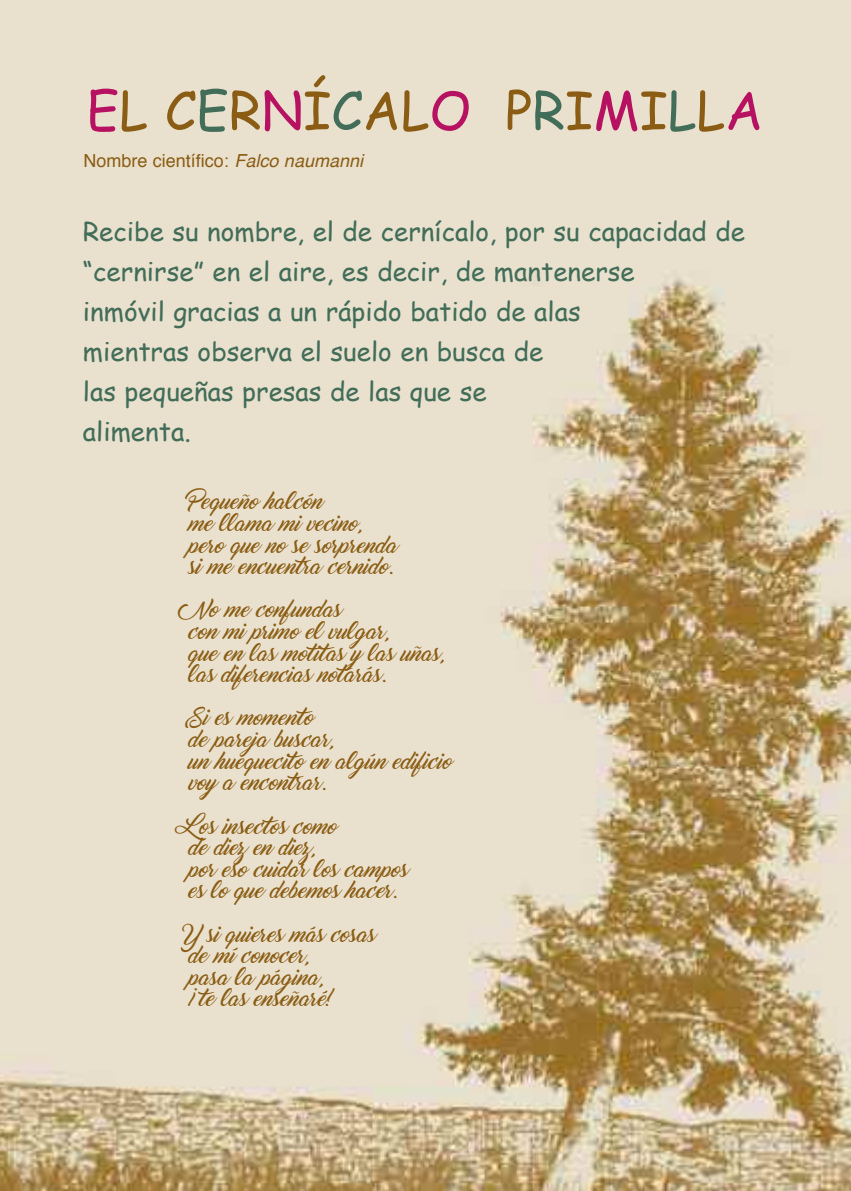
<style>
.page{position:relative;width:851px;height:1191px;background:#fff}
.page>*{position:absolute;margin:0;border:0;box-sizing:border-box;transform-origin:0 0}
.t1{font:52px "Comic Sans MS";color:#8b5d14}
.t2{font:26px/40px "Comic Sans MS";color:#426d59}
.t3{font:18px/21.6px "Marguerite";color:#8b5d14}
.t4{font:18px "Helvetica";color:#8b5d14}
.s1{color:#b71262}
.s2{color:#426d59}
.s3{font-style:italic}
</style>
<div class="page">
<img style="left:0;top:0;width:850px;height:1191px">
<h1 class="t1" style="left:87px;top:72px;width:678px"><span class="s1">E</span>L C<span class="s2">E</span>R<span class="s1">N</span>Í<span class="s2">C</span>AL<span class="s1">O</span> P<span class="s2">R</span>I<span class="s1">M</span>I<span class="s2">L</span>L<span class="s1">A</span></h1>
<p class="t4" style="left:83px;top:153px;width:281px">Nombre científico: <span class="s3">Falco naumanni</span></p>
<h2 class="t2" style="left:83px;top:210px;width:663px">Recibe su nombre, el de cernícalo, por su capacidad de “cernirse” en el aire, es decir, de mantenerse<br>inmóvil gracias a un rápido batido de alas<br>mientras observa el suelo en busca de<br>las pequeñas presas de las que se<br>alimenta.</h2>
<p class="t3" style="left:188px;top:494px;width:210px">Pequeño halcón<br>me llama mi vecino, pero que no se sorprenda si me encuentra cernido.</p>
<p class="t3" style="left:188px;top:602px;width:259px">No me confundas<br>con mi primo el vulgar,<br>que en las motitas ylas uñas, las diferencias notarás.</p>
<p class="t3" style="left:188px;top:710px;width:264px">Si es momento<br>de pareja buscar,<br>un huequecito en algún edificio voya encontrar.</p>
<p class="t3" style="left:188px;top:818px;width:221px">Los insectos como<br>de diez en diez,<br>por eso cuidar los campos es lo que debemos hacer.</p>
<p class="t3" style="left:188px;top:926px;width:188px">Ysi quieres más cosas de mí conocer,<br>pasa la página,<br>¡te las enseñaré!</p>
</div>
